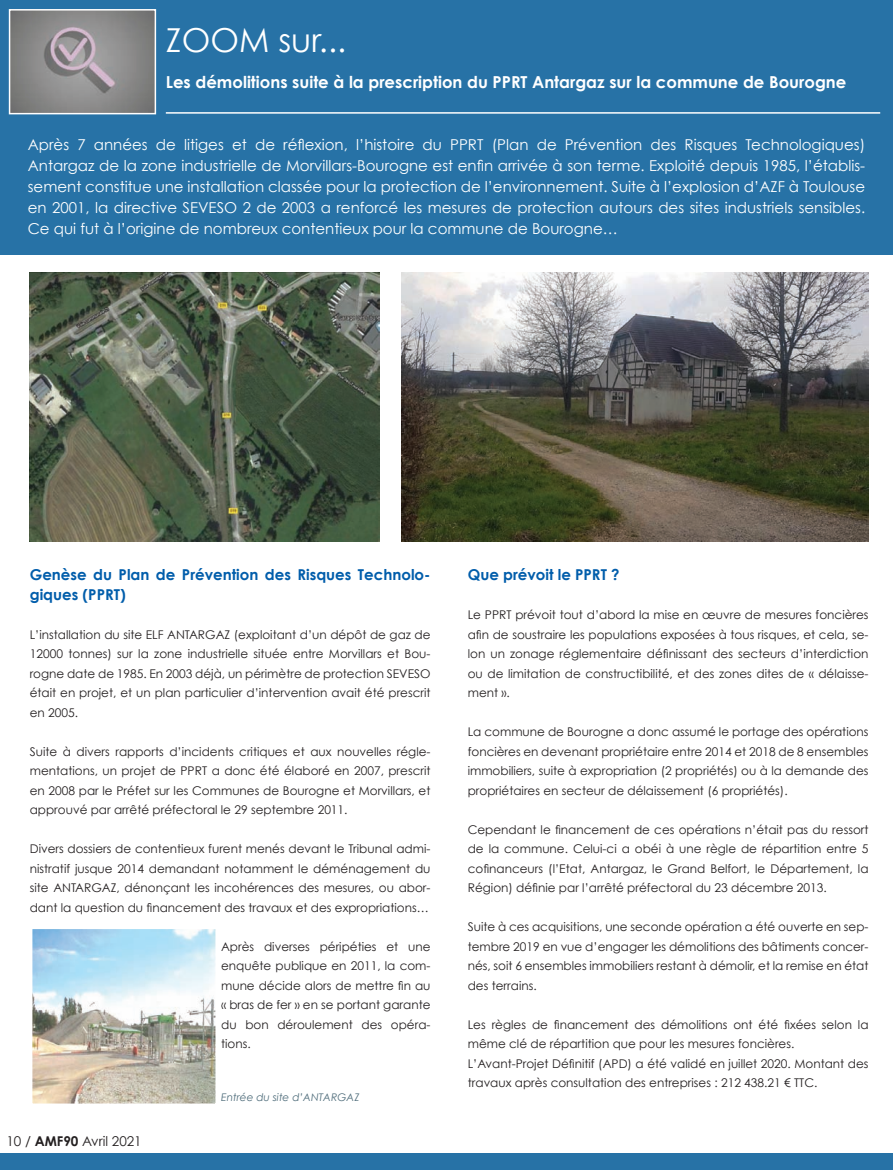
<style>
.page{position:relative;width:893px;height:1170px;background:#fff}
.page>*{position:absolute;margin:0;border:0;box-sizing:border-box;transform-origin:0 0}
.t1{font:33px "Century Gothic";color:#fff}
.t2{font:700 16.5px "Century Gothic";color:#fff}
.t3{font:15px/21px "Century Gothic";color:#fff;text-align:justify}
.t4{font:700 15px/19.5px "Century Gothic";color:#015dab}
.t5{font:13.5px "Century Gothic";color:#231f20}
.t6{font:12px/19.5px "Century Gothic";color:#231f20;text-align:justify}
.t7{font:italic 10.5px "Century Gothic";color:#4e6c7a}
.s1{font-weight:700}
</style>
<div class="page">
<div style="left:0;top:1152px;width:893px;height:17px;background:#2772a6"></div>
<div style="left:0;top:0;width:893px;height:255px;background:#2772a6"></div>
<hr style="left:166px;top:112px;width:714px;height:2px;background:#fff">
<img style="left:12px;top:12px;width:141px;height:99px">
<div style="left:9px;top:9px;width:147px;height:105px;border:2px solid #fff"></div>
<img style="left:30px;top:272px;width:349px;height:269px">
<img style="left:401px;top:272px;width:467px;height:269px">
<img style="left:34px;top:930px;width:180px;height:172px">
<div style="left:27px;top:923px;width:194px;height:186px;border:6px solid #fff"></div>
<h1 class="t1" style="left:166px;top:20px;width:182px">ZOOM sur...</h1>
<h2 class="t2" style="left:166px;top:71px;width:682px">Les démolitions suite à la prescription du PPRT Antargaz sur la commune de Bourogne</h2>
<p class="t3" style="left:28px;top:134px;width:839px">Après 7 années de litiges et de réflexion, l’histoire du PPRT (Plan de Prévention des Risques Technologiques)<br>Antargaz de la zone industrielle de Morvillars-Bourogne est enfin arrivée à son terme. Exploité depuis 1985, l’établis&shy;sement constitue une installation classée pour la protection de l’environnement. Suite à l’explosion d’AZF à Toulouse en 2001, la directive SEVESO 2 de 2003 a renforcé les mesures de protection autours des sites industriels sensibles.<br>Ce qui fut à l’origine de nombreux contentieux pour la commune de Bourogne…</p>
<p class="t4" style="left:30px;top:564px;width:402px">Genèse du Plan de Prévention des Risques Technolo&shy;giques (PPRT)</p>
<p class="t6" style="left:30px;top:624px;width:402px">L’installation du site ELF ANTARGAZ (exploitant d’un dépôt de gaz de 12000 tonnes) sur la zone industrielle située entre Morvillars et Bou&shy;rogne date de 1985. En 2003 déjà, un périmètre de protection SEVESO était en projet, et un plan particulier d’intervention avait été prescrit en 2005.</p>
<p class="t6" style="left:30px;top:741px;width:402px">Suite à divers rapports d’incidents critiques et aux nouvelles régle&shy;mentations, un projet de PPRT a donc été élaboré en 2007, prescrit en 2008 par le Préfet sur les Communes de Bourogne et Morvillars, et approuvé par arrêté préfectoral le 29 septembre 2011.</p>
<p class="t6" style="left:30px;top:838px;width:402px">Divers dossiers de contentieux furent menés devant le Tribunal admi&shy;nistratif jusque 2014 demandant notamment le déménagement du site ANTARGAZ, dénonçant les incohérences des mesures, ou abor&shy;dant la question du financement des travaux et des expropriations…</p>
<p class="t6" style="left:221px;top:936px;width:211px">Après diverses péripéties et une enquête publique en 2011, la com&shy;mune décide alors de mettre fin au « bras de fer » en se portant garante du bon déroulement des opéra&shy;tions.</p>
<p class="t5" style="left:6px;top:1132px;width:137px">10 / <span class="s1">AMF90</span> Avril 2021</p>
<p class="t7" style="left:221px;top:1090px;width:140px">Entrée du site d’ANTARGAZ</p>
<p class="t4" style="left:468px;top:564px;width:153px">Que prévoit le PPRT ?</p>
<p class="t6" style="left:468px;top:604px;width:402px">Le PPRT prévoit tout d’abord la mise en œuvre de mesures foncières afin de soustraire les populations exposées à tous risques, et cela, se&shy;lon un zonage réglementaire définissant des secteurs d’interdiction ou de limitation de constructibilité, et des zones dites de « délaisse&shy;ment ».</p>
<p class="t6" style="left:468px;top:721px;width:402px">La commune de Bourogne a donc assumé le portage des opérations foncières en devenant propriétaire entre 2014 et 2018 de 8 ensembles immobiliers, suite à expropriation (2 propriétés) ou à la demande des propriétaires en secteur de délaissement (6 propriétés).</p>
<p class="t6" style="left:468px;top:819px;width:402px">Cependant le financement de ces opérations n’était pas du ressort de la commune. Celui-ci a obéi à une règle de répartition entre 5 cofinanceurs (l’Etat, Antargaz, le Grand Belfort, le Département, la Région) définie par l’arrêté préfectoral du 23 décembre 2013.</p>
<p class="t6" style="left:468px;top:916px;width:402px">Suite à ces acquisitions, une seconde opération a été ouverte en sep&shy;tembre 2019 en vue d’engager les démolitions des bâtiments concer&shy;nés, soit 6 ensembles immobiliers restant à démolir, et la remise en état des terrains.</p>
<p class="t6" style="left:468px;top:1014px;width:402px;text-align:left">Les règles de financement des démolitions ont été fixées selon la même clé de répartition que pour les mesures foncières.<br>L’Avant-Projet Définitif (APD) a été validé en juillet 2020. Montant des travaux après consultation des entreprises : 212 438.21 € TTC.</p>
</div>
